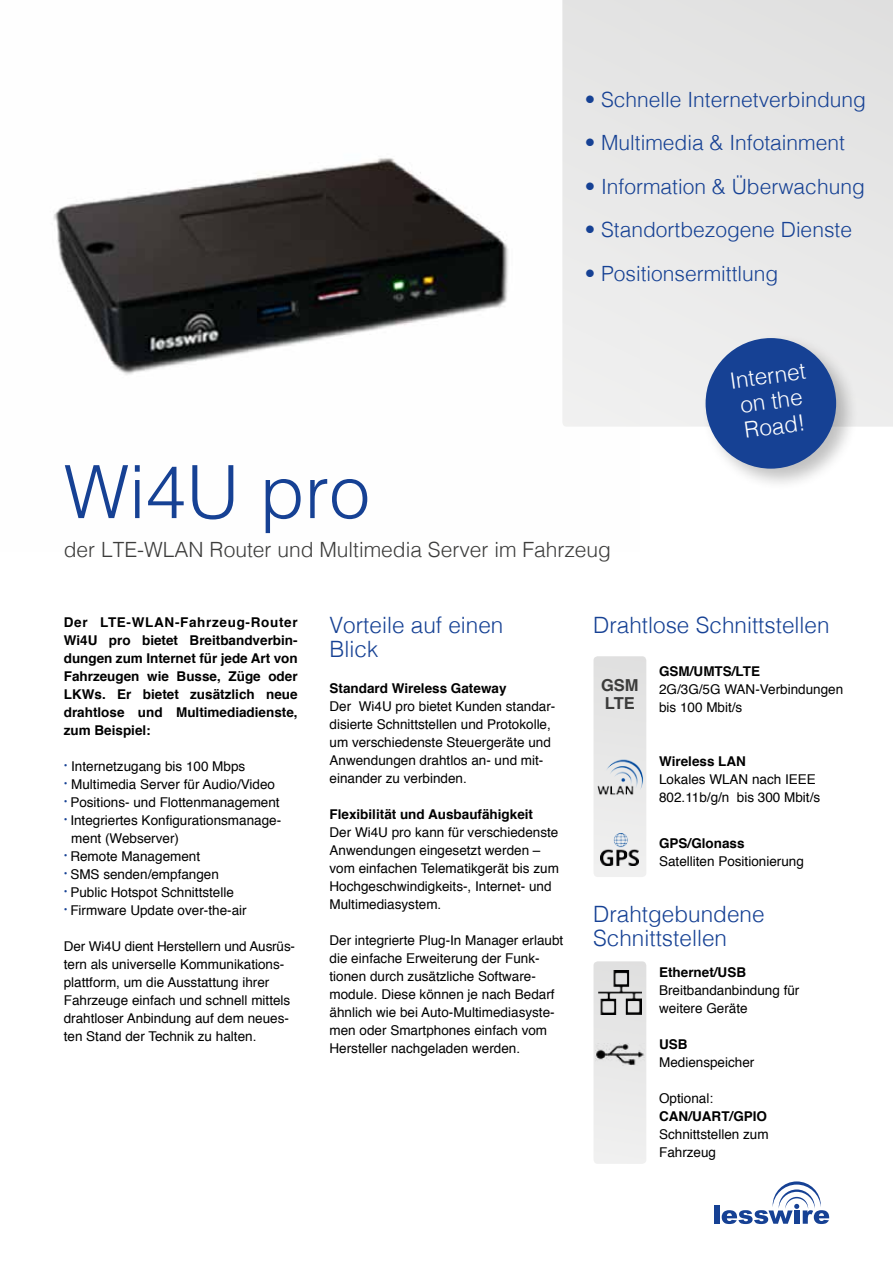
<style>
.page{position:relative;width:893px;height:1263px;background:#fff}
.page>*{position:absolute;margin:0;border:0;box-sizing:border-box;transform-origin:0 0}
.t1{font:300 73.5px "Helvetica";color:#164194}
.t2{font:300 22.5px/24px "Helvetica";color:#164194}
.t3{font:300 22.5px/25.5px "Helvetica";color:#fff;text-align:center}
.t4{font:300 21px "Helvetica";color:#164194}
.t5{font:300 21px "Helvetica";color:#3c3c3b}
.t6{font:700 16.5px/18px "Helvetica";color:#3c3c3b}
.t7{font:13.5px/18px "Helvetica";color:#000}
.t8{font:700 13.5px/18px "Helvetica";color:#000;text-align:justify}
.s1{font-size:10.5px;color:#164194}
</style>
<div class="page">
<img style="left:53px;top:158px;width:455px;height:217px">
<div style="left:562px;top:0;width:331px;height:427px;background:#e8e8e8"></div>
<div style="left:593px;top:656px;width:53px;height:221px;background:#e4e4e4;border-radius:4px"></div>
<div style="left:593px;top:961px;width:53px;height:203px;background:#ebeaea;border-radius:4px"></div>
<div style="left:701px;top:333px;width:158px;height:158px;background:#000;opacity:.25"></div>
<div style="left:706px;top:338px;width:130px;height:131px;background:#164194;border-radius:50%"></div>
<img style="left:595px;top:1043px;width:49px;height:22px">
<img style="left:598px;top:970px;width:44px;height:45px">
<img style="left:593px;top:729px;width:50px;height:85px">
<img style="left:601px;top:834px;width:38px;height:31px">
<div style="left:714px;top:1205px;width:5px;height:19px;background:#164194"></div>
<svg style="left:722px;top:1181px;width:107px;height:43px"></svg>
<h3 class="t4" style="left:585px;top:81px;width:283px">• Schnelle Internetverbindung</h3>
<h3 class="t4" style="left:585px;top:125px;width:262px">• Multimedia &amp; Infotainment</h3>
<h3 class="t4" style="left:585px;top:168px;width:282px">• Information &amp; Überwachung</h3>
<h3 class="t4" style="left:585px;top:212px;width:269px">• Standortbezogene Dienste</h3>
<h3 class="t4" style="left:585px;top:255px;width:195px">• Positionsermittlung</h3>
<h1 class="t1" style="left:64px;top:429px;width:308px">Wi4U pro</h1>
<h3 class="t5" style="left:64px;top:532px;width:549px">der LTE-WLAN Router und Multimedia Server im Fahrzeug</h3>
<h2 class="t3" style="left:728px;top:367px;width:78px;rotate:-8deg">Internet on the<br>Road!</h2>
<p class="t8" style="left:64px;top:613px;width:235px">Der LTE-WLAN-Fahrzeug-Router Wi4U pro bietet Breitbandverbin&shy;dungen zum Internet für jede Art von Fahrzeugen wie Busse, Züge oder LKWs. Er bietet zusätzlich neue drahtlose und Multimediadienste, zum Beispiel:</p>
<p class="t7" style="left:64px;top:757px;width:183px"><span class="s1">•</span> Internetzugang bis 100 Mbps</p>
<p class="t7" style="left:64px;top:775px;width:213px"><span class="s1">•</span> Multimedia Server für Audio/Video</p>
<p class="t7" style="left:64px;top:793px;width:217px"><span class="s1">•</span> Positions- und Flottenmanagement</p>
<p class="t7" style="left:71px;top:811px;width:211px;text-indent:-7px"><span class="s1">•</span> Integriertes Konfigurationsmanage&shy;ment (Webserver)</p>
<p class="t7" style="left:64px;top:847px;width:138px"><span class="s1">•</span> Remote Management</p>
<p class="t7" style="left:64px;top:865px;width:157px"><span class="s1">•</span> SMS senden/empfangen</p>
<p class="t7" style="left:64px;top:883px;width:172px"><span class="s1">•</span> Public Hotspot Schnittstelle</p>
<p class="t7" style="left:64px;top:901px;width:184px"><span class="s1">•</span> Firmware Update over-the-air</p>
<p class="t7" style="left:64px;top:937px;width:233px">Der Wi4U dient Herstellern und Ausrüs&shy;tern als universelle Kommunikations&shy;plattform, um die Ausstattung ihrer Fahrzeuge einfach und schnell mittels drahtloser Anbindung auf dem neues&shy;ten Stand der Technik zu halten.</p>
<h2 class="t2" style="left:330px;top:611px;width:175px">Vorteile auf einen<br>Blick</h2>
<p class="t8" style="left:330px;top:679px;width:178px">Standard Wireless Gateway</p>
<p class="t7" style="left:330px;top:697px;width:227px">Der Wi4U pro bietet Kunden standar&shy;disierte Schnittstellen und Protokolle, um verschiedenste Steuergeräte und Anwendungen drahtlos an- und mit&shy;einander zu verbinden.</p>
<p class="t8" style="left:330px;top:805px;width:205px">Flexibilität und Ausbaufähigkeit</p>
<p class="t7" style="left:330px;top:823px;width:231px">Der Wi4U pro kann für verschiedenste Anwendungen eingesetzt werden – vom einfachen Telematikgerät bis zum Hochgeschwindigkeits-, Internet- und Multimediasystem.</p>
<p class="t7" style="left:330px;top:931px;width:235px">Der integrierte Plug-In Manager erlaubt die einfache Erweiterung der Funk&shy;tionen durch zusätzliche Software&shy;module. Diese können je nach Bedarf ähnlich wie bei Auto-Multimediasyste&shy;men oder Smartphones einfach vom Hersteller nachgeladen werden.</p>
<h2 class="t2" style="left:593px;top:611px;width:238px">Drahtlose Schnittstellen</h2>
<p class="t6" style="left:601px;top:676px;width:39px">GSM<br>LTE</p>
<p class="t8" style="left:659px;top:662px;width:103px">GSM/UMTS/LTE</p>
<p class="t7" style="left:659px;top:680px;width:186px">2G/3G/5G WAN-Verbindungen bis 100 Mbit/s</p>
<p class="t8" style="left:659px;top:752px;width:88px">Wireless LAN</p>
<p class="t7" style="left:659px;top:770px;width:163px">Lokales WLAN nach IEEE<br>802.11b/g/n bis 300 Mbit/s</p>
<p class="t8" style="left:659px;top:835px;width:87px">GPS/Glonass</p>
<p class="t7" style="left:659px;top:853px;width:146px">Satelliten Positionierung</p>
<h2 class="t2" style="left:593px;top:900px;width:173px">Drahtgebundene<br>Schnittstellen</h2>
<p class="t8" style="left:659px;top:963px;width:89px">Ethernet/USB</p>
<p class="t7" style="left:659px;top:981px;width:142px">Breitbandanbindung für weitere Geräte</p>
<p class="t8" style="left:659px;top:1035px;width:30px">USB</p>
<p class="t7" style="left:659px;top:1053px;width:97px">Medienspeicher</p>
<p class="t7" style="left:659px;top:1089px;width:56px">Optional:</p>
<p class="t8" style="left:659px;top:1107px;width:109px">CAN/UART/GPIO</p>
<p class="t7" style="left:659px;top:1125px;width:111px">Schnittstellen zum<br>Fahrzeug</p>
</div>
